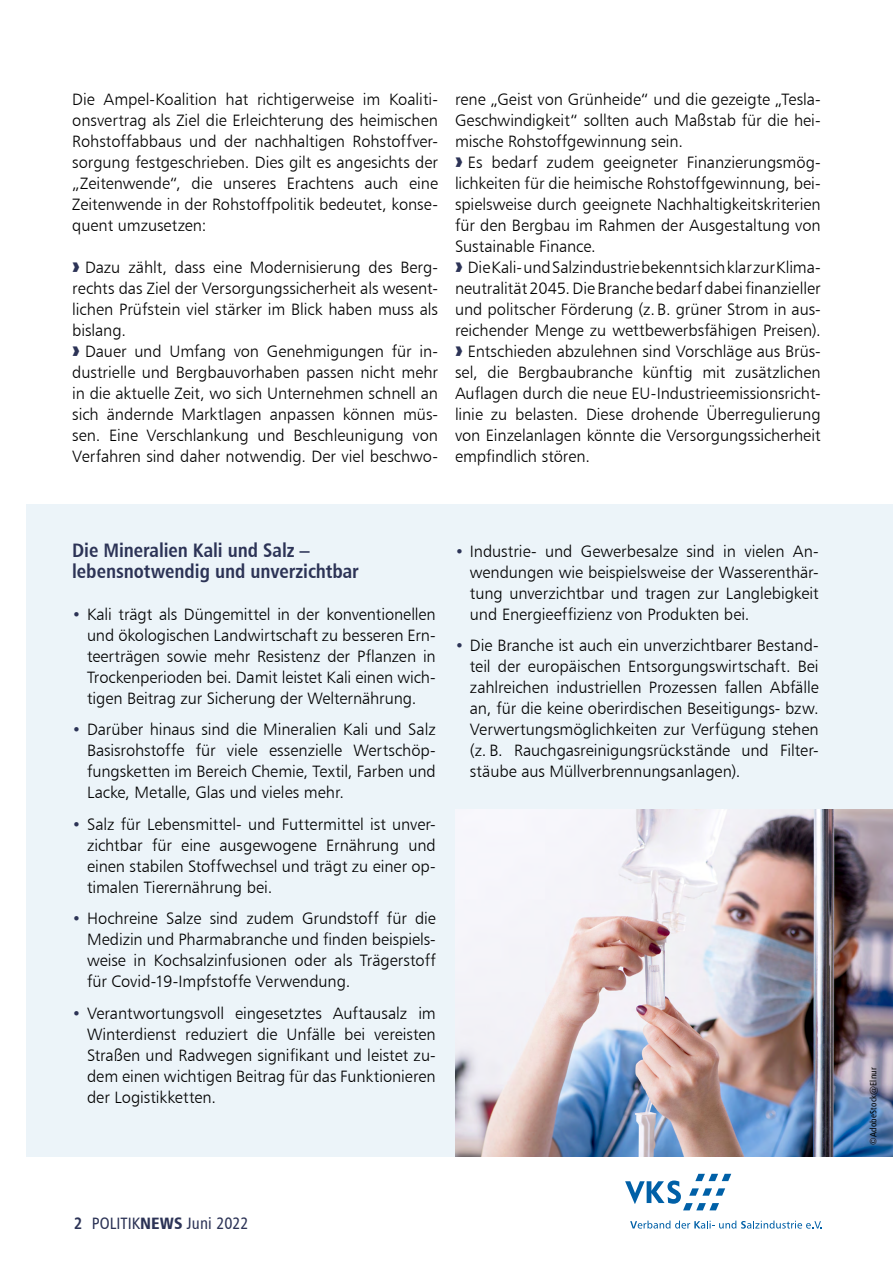
<style>
.page{position:relative;width:893px;height:1263px;background:#fff}
.page>*{position:absolute;margin:0;border:0;box-sizing:border-box;transform-origin:0 0}
.t1{font:19.5px/21px "Humanist 777 BT Bold Condensed B";letter-spacing:-.005em;color:#2c3356}
.t2{font:16.5px/21px "Humanist 777 BT Light B";letter-spacing:-.005em;color:#000;text-align:justify}
.t3{font:16.5px "Humanist 777 BT Roman Condensed B";color:#2c3356}
.t4{font:9px "Humanist 777 BT Roman Condensed B";letter-spacing:.02em;color:#000}
.s1{font-family:"Humanist 777 BT Extra Black B";font-size:22.5px;color:#2c3356}
.s2{font-size:15px;color:#2c3356}
.s3{font-family:"Humanist 777 BT Bold Condensed B"}
.s4{font-family:"Humanist 777 BT Black Condensed B"}
</style>
<div class="page">
<svg style="left:625px;top:1174px;width:106px;height:36px"></svg>
<svg style="left:630px;top:1220px;width:192px;height:8px"></svg>
<div style="left:27px;top:504px;width:866px;height:653px;background:#ecf4f9"></div>
<img style="left:455px;top:809px;width:438px;height:348px">
<p class="t2" style="left:72px;top:89px;width:367px">Die Ampel-Koalition hat richtigerweise im Koaliti&shy;onsvertrag als Ziel die Erleichterung des heimischen Rohstoffabbaus und der nachhaltigen Rohstoffver&shy;sorgung festgeschrieben. Dies gilt es angesichts der „Zeitenwende“, die unseres Erachtens auch eine Zeitenwende in der Rohstoffpolitik bedeutet, konse&shy;quent umzusetzen:</p>
<p class="t2" style="left:72px;top:257px;width:367px;text-align:left"><span class="s1">›</span> Dazu zählt, dass eine Modernisierung des Berg&shy;rechts das Ziel der Versorgungssicherheit als wesent&shy;lichen Prüfstein viel stärker im Blick haben muss als bislang.<br><span class="s1">›</span> Dauer und Umfang von Genehmigungen für in&shy;dustrielle und Bergbauvorhaben passen nicht mehr in die aktuelle Zeit, wo sich Unternehmen schnell an sich ändernde Marktlagen anpassen können müs&shy;sen. Eine Verschlankung und Beschleunigung von Verfahren sind daher notwendig. Der viel beschwo-</p>
<p class="t2" style="left:455px;top:89px;width:367px;text-align:left">rene „Geist von Grünheide“ und die gezeigte „Tesla-Geschwindigkeit“ sollten auch Maßstab für die hei&shy;mische Rohstoffgewinnung sein.<br><span class="s1">›</span> Es bedarf zudem geeigneter Finanzierungsmög&shy;lichkeiten für die heimische Rohstoffgewinnung, bei&shy;spielsweise durch geeignete Nachhaltigkeitskriterien für den Bergbau im Rahmen der Ausgestaltung von Sustainable Finance.<br><span class="s1">›</span> Die Kali- und Salzindustrie bekennt sich klar zur Klima&shy;neutralität 2045. Die Branche bedarf dabei finanzieller und politscher Förderung (z.B. grüner Strom in aus&shy;reichender Menge zu wettbewerbsfähigen Preisen). <span class="s1">›</span> Entschieden abzulehnen sind Vorschläge aus Brüs&shy;sel, die Bergbaubranche künftig mit zusätzlichen Auflagen durch die neue EU-Industrieemissionsricht&shy;linie zu belasten. Diese drohende Überregulierung von Einzelanlagen könnte die Versorgungssicherheit empfindlich stören.</p>
<p class="t1" style="left:72px;top:539px;width:288px">Die Mineralien Kali und Salz – lebensnotwendig und unverzichtbar</p>
<p class="t2" style="left:87px;top:603px;width:350px;text-indent:-15px"><span class="s2">•</span> Kali trägt als Düngemittel in der konventionellen und ökologischen Landwirtschaft zu besseren Ern&shy;teerträgen sowie mehr Resistenz der Pflanzen in Trockenperioden bei. Damit leistet Kali einen wich&shy;tigen Beitrag zur Sicherung der Welternährung.</p>
<p class="t2" style="left:87px;top:719px;width:350px;text-indent:-15px"><span class="s2">•</span> Darüber hinaus sind die Mineralien Kali und Salz Basisrohstoffe für viele essenzielle Wertschöp&shy;fungsketten im Bereich Chemie, Textil, Farben und Lacke, Metalle, Glas und vieles mehr.</p>
<p class="t2" style="left:87px;top:813px;width:350px;text-indent:-15px"><span class="s2">•</span> Salz für Lebensmittel- und Futtermittel ist unver&shy;zichtbar für eine ausgewogene Ernährung und einen stabilen Stoffwechsel und trägt zu einer op&shy;timalen Tierernährung bei.</p>
<p class="t2" style="left:87px;top:908px;width:350px;text-indent:-15px"><span class="s2">•</span> Hochreine Salze sind zudem Grundstoff für die Medizin und Pharmabranche und finden beispiels&shy;weise in Kochsalzinfusionen oder als Trägerstoff für Covid-19-Impfstoffe Verwendung.</p>
<p class="t2" style="left:87px;top:1002px;width:350px;text-indent:-15px"><span class="s2">•</span> Verantwortungsvoll eingesetztes Auftausalz im Winterdienst reduziert die Unfälle bei vereisten Straßen und Radwegen signifikant und leistet zu&shy;dem einen wichtigen Beitrag für das Funktionieren der Logistikketten.</p>
<p class="t2" style="left:470px;top:540px;width:350px;text-indent:-15px"><span class="s2">•</span> Industrie- und Gewerbesalze sind in vielen An&shy;wendungen wie beispielsweise der Wasserenthär&shy;tung unverzichtbar und tragen zur Langlebigkeit und Energieeffizienz von Produkten bei.</p>
<p class="t2" style="left:470px;top:635px;width:350px;text-indent:-15px"><span class="s2">•</span> Die Branche ist auch ein unverzichtbarer Bestand&shy;teil der europäischen Entsorgungswirtschaft. Bei zahlreichen industriellen Prozessen fallen Abfälle an, für die keine oberirdischen Beseitigungs- bzw.<br>Verwertungsmöglichkeiten zur Verfügung stehen (z. B. Rauchgasreinigungsrückstände und Filter&shy;stäube aus Müllverbrennungsanlagen).</p>
<p class="t3" style="left:74px;top:1213px;width:176px"><span class="s3">2</span> POLITIK<span class="s4">NEWS</span> Juni 2022</p>
<p class="t4" style="left:868px;top:1145px;width:78px;rotate:-90deg">©AdobeStock@Elnur</p>
</div>
